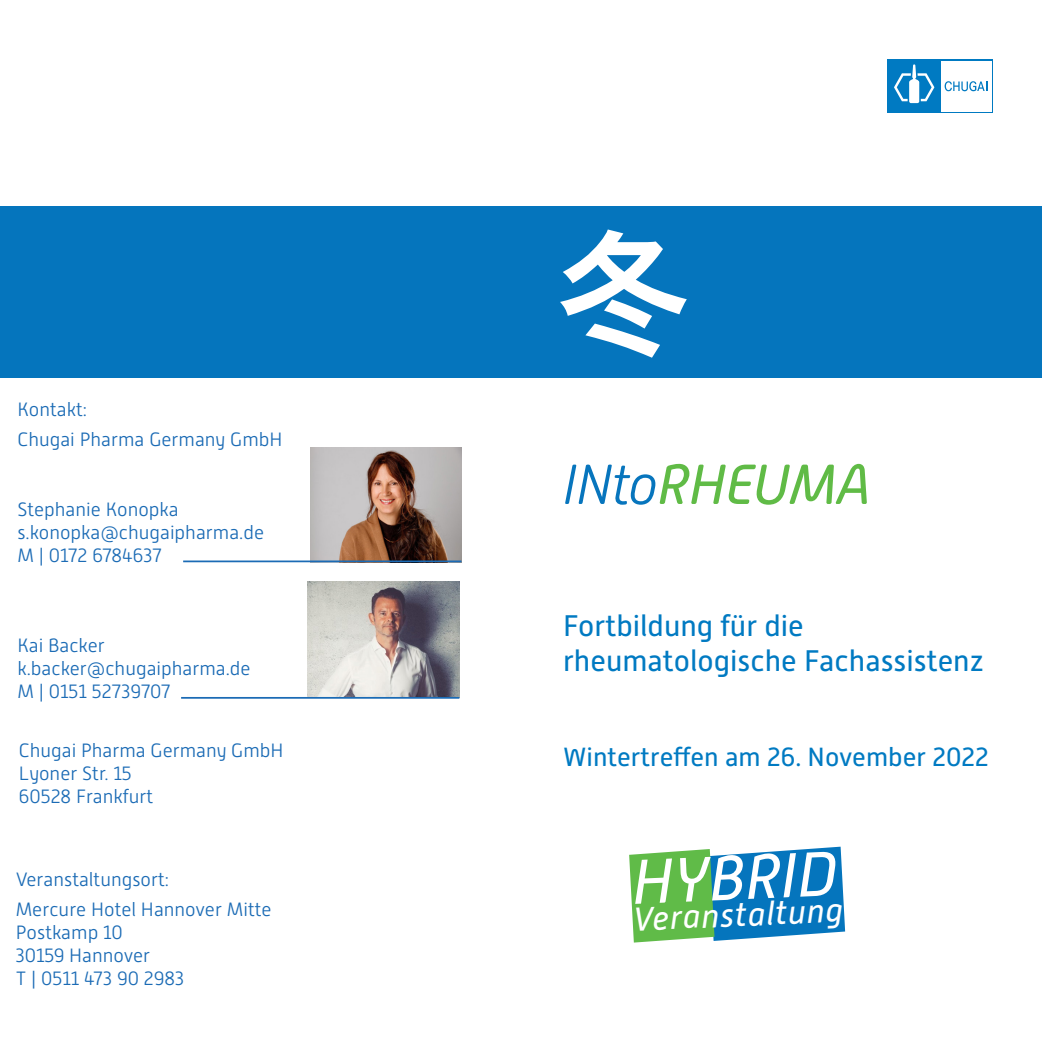
<style>
.page{position:relative;width:1042px;height:1042px;background:#fff}
.page>*{position:absolute;margin:0;border:0;box-sizing:border-box;transform-origin:0 0}
.t1{font:134.92px "Hira Kaku Pro W6";color:#fff}
.t2{font:italic 62.65px "Alwyn New";color:#fff}
.t3{font:italic 33.25px "Alwyn New";color:#fff}
.t4{font:29.75px/35.7px "Alwyn New";color:#007ac2}
.t5{font:26.25px "Alwyn New";color:#007ac2}
.t6{font:300 19.25px/23.1px "Alwyn New";color:#1b6bb5}
</style>
<div class="page">
<svg style="left:629px;top:846px;width:216px;height:96px;background:#429d9c"></svg>
<div style="left:0;top:207px;width:1042px;height:171px;background:#0575bd"></div>
<svg style="left:565px;top:464px;width:302px;height:41px"></svg>
<div style="left:887px;top:60px;width:106px;height:53px;background:#007ac2"></div>
<div style="left:941px;top:61px;width:50px;height:51px;background:#fff"></div>
<svg style="left:894px;top:64px;width:40px;height:39px"></svg>
<svg style="left:944px;top:81px;width:43px;height:10px"></svg>
<img style="left:308px;top:582px;width:151px;height:115px">
<img style="left:310px;top:448px;width:151px;height:112px">
<hr style="left:181px;top:697px;width:278px;height:2px;background:#1b6bb5">
<hr style="left:183px;top:560px;width:278px;height:2px;background:#1b6bb5">
<p class="t6" style="left:17px;top:394px;width:267px;line-height:29.8px">Kontakt:<br>Chugai Pharma Germany GmbH</p>
<p class="t6" style="left:17px;top:498px;width:248px">Stephanie Konopka s.konopka@chugaipharma.de<br>M | 0172 6784637</p>
<p class="t6" style="left:17px;top:633px;width:235px">Kai Backer k.backer@chugaipharma.de<br>M | 0151 52739707</p>
<p class="t6" style="left:19px;top:739px;width:266px">Chugai Pharma Germany GmbH<br>Lyoner Str. 15<br>60528 Frankfurt</p>
<p class="t6" style="left:16px;top:865px;width:257px;line-height:29.8px">Veranstaltungsort:<br>Mercure Hotel Hannover Mitte</p>
<p class="t6" style="left:16px;top:921px;width:170px">Postkamp 10<br>30159 Hannover<br>T | 0511 473 90 2983</p>
<h1 class="t1" style="left:556px;top:172px;width:136px">冬</h1>
<h3 class="t4" style="left:563px;top:607px;width:422px">Fortbildung für die rheumatologische Fachassistenz</h3>
<h3 class="t5" style="left:563px;top:742px;width:427px">Wintertreffen am 26. November 2022</h3>
<h2 class="t2" style="left:630px;top:848px;width:207px;rotate:-3deg">HYBRID</h2>
<h3 class="t3" style="left:631px;top:901px;width:212px;rotate:-3deg">Veranstaltung</h3>
</div>
